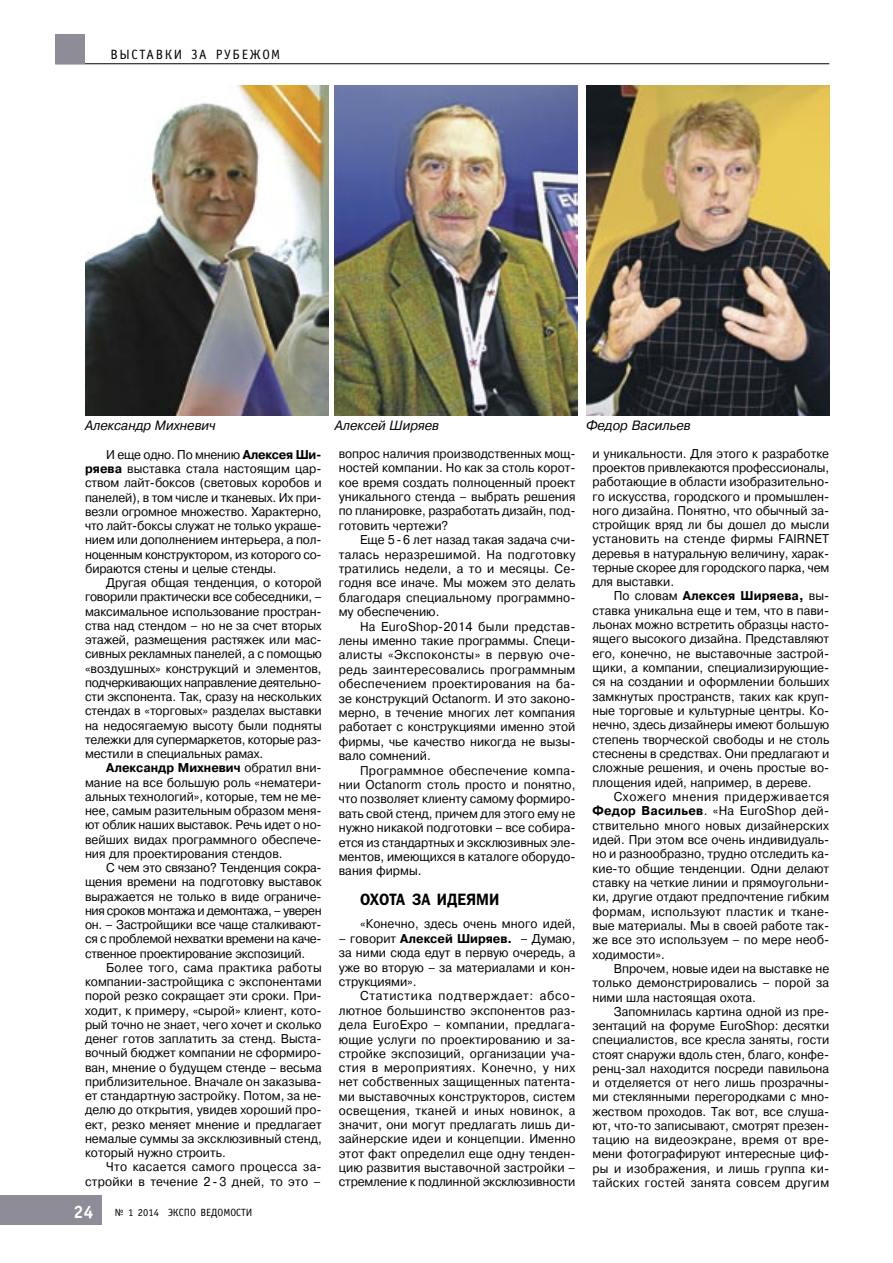
<style>
.page{position:relative;width:893px;height:1263px;background:#fff}
.page>*{position:absolute;margin:0;border:0;box-sizing:border-box;transform-origin:0 0}
.Page_Number{font:700 18px "Officina Sans C";color:#fff}
.Подзагол_Frunklin{font:16.5px "Franklin Gothic Demi C";color:#000;scale:.9 1}
.Основной_текст_PragmC{font:italic 13.5px "Pragmatica C";color:#000;scale:.95 1}
.Рубрика{font:13.5px "Officina Sans C";letter-spacing:.12em;color:#000}
.Основной_текст_PragmC-2{font:12.75px/14.2px "Pragmatica C";color:#000;text-align:justify;scale:.95 1}
.Основной_текст_PragmC-3{font:12.75px/14.2px "Pragmatica C";letter-spacing:.025em;color:#000;text-align:right;scale:.95 1}
.Колонтитул{font:10.5px "Officina Sans C";color:#000}
.s1{font-weight:700}
</style>
<div class="page">
<div style="left:0;top:1195px;width:102px;height:30px;background:#8e8c96"></div>
<hr style="left:55px;top:63px;width:774px;height:1px;background:#000">
<div style="left:55px;top:34px;width:30px;height:30px;background:#8e8c96"></div>
<img style="left:85px;top:85px;width:243px;height:330px">
<img style="left:335px;top:85px;width:242px;height:330px">
<img style="left:586px;top:85px;width:243px;height:330px">
<p class="Рубрика" style="left:111px;top:47px;width:171px">ВЫСТАВКИ ЗА РУБЕЖОМ</p>
<p class="Основной_текст_PragmC" style="left:85px;top:418px;width:139px">Александр Михневич</p>
<p class="Основной_текст_PragmC" style="left:335px;top:418px;width:111px">Алексей Ширяев</p>
<p class="Основной_текст_PragmC" style="left:586px;top:418px;width:112px">Федор Васильев</p>
<p class="Основной_текст_PragmC-2" style="left:85px;top:447px;width:251px;text-indent:21px">И еще одно. По мнению <span class="s1">Алексея Ши&shy;ряева</span> выставка стала настоящим цар&shy;ством лайт-боксов (световых коробов и панелей), в том числе и тканевых. Их при&shy;везли огромное множество. Характерно, что лайт-боксы служат не только украше&shy;нием или дополнением интерьера, а пол&shy;ноценным конструктором, из которого со&shy;бираются стены и целые стенды.</p>
<p class="Основной_текст_PragmC-2" style="left:85px;top:576px;width:251px;text-indent:21px">Другая общая тенденция, о которой говорили практически все собеседники, – максимальное использование простран&shy;ства над стендом – но не за счет вторых этажей, размещения растяжек или мас&shy;сивных рекламных панелей, а с помощью «воздушных» конструкций и элементов, подчеркивающих направление деятельно&shy;сти экспонента. Так, сразу на нескольких стендах в «торговых» разделах выставки на недосягаемую высоту были подняты тележки для супермаркетов, которые раз&shy;местили в специальных рамах.</p>
<p class="Основной_текст_PragmC-2" style="left:85px;top:761px;width:251px;text-indent:21px"><span class="s1">Александр Михневич</span> обратил вни&shy;мание на все большую роль «нематери&shy;альных технологий», которые, тем не ме&shy;нее, самым разительным образом меня&shy;ют облик наших выставок. Речь идет о но&shy;вейших видах программного обеспече&shy;ния для проектирования стендов.</p>
<p class="Основной_текст_PragmC-2" style="left:85px;top:861px;width:251px;text-indent:21px">С чем это связано? Тенденция сокра&shy;щения времени на подготовку выставок выражается не только в виде ограниче&shy;ния сроков монтажа и демонтажа, – уверен он. – Застройщики все чаще сталкивают&shy;ся с проблемой нехватки времени на каче&shy;ственное проектирование экспозиций.</p>
<p class="Основной_текст_PragmC-2" style="left:85px;top:960px;width:251px;text-indent:21px">Более того, сама практика работы компании-застройщика с экспонентами порой резко сокращает эти сроки. При&shy;ходит, к примеру, «сырой» клиент, кото&shy;рый точно не знает, чего хочет и сколько денег готов заплатить за стенд. Выста&shy;вочный бюджет компании не сформиро&shy;ван, мнение о будущем стенде – весьма приблизительное. Вначале он заказыва&shy;ет стандартную застройку. Потом, за не&shy;делю до открытия, увидев хороший про&shy;ект, резко меняет мнение и предлагает немалые суммы за эксклюзивный стенд, который нужно строить.</p>
<p class="Основной_текст_PragmC-3" style="left:85px;top:1160px;width:251px">Что касается самого процесса за&shy;стройки в течение 2 - 3 дней, то это –</p>
<p class="Page_Number" style="left:74px;top:1201px;width:22px">24</p>
<p class="Колонтитул" style="left:115px;top:1207px;width:139px">№ 1 2014 ЭКСПО ВЕДОМОСТИ</p>
<p class="Основной_текст_PragmC-2" style="left:339px;top:446px;width:251px">вопрос наличия производственных мощ&shy;ностей компании. Но как за столь корот&shy;кое время создать полноценный проект уникального стенда – выбрать решения по планировке, разработать дизайн, под&shy;готовить чертежи?</p>
<p class="Основной_текст_PragmC-2" style="left:339px;top:533px;width:251px;text-indent:21px">Еще 5 - 6 лет назад такая задача счи&shy;талась неразрешимой. На подготовку тратились недели, а то и месяцы. Се&shy;годня все иначе. Мы можем это делать благодаря специальному программно&shy;му обеспечению.</p>
<p class="Основной_текст_PragmC-2" style="left:339px;top:619px;width:251px;text-indent:21px">На EuroShop-2014 были представ&shy;лены именно такие программы. Специ&shy;алисты «Экспоконсты» в первую оче&shy;редь заинтересовались программным обеспечением проектирования на ба&shy;зе конструкций Octanorm. И это законо&shy;мерно, в течение многих лет компания работает с конструкциями именно этой фирмы, чье качество никогда не вызы&shy;вало сомнений.</p>
<p class="Основной_текст_PragmC-2" style="left:339px;top:763px;width:251px;text-indent:21px">Программное обеспечение компа&shy;нии Octanorm столь просто и понятно, что позволяет клиенту самому формиро&shy;вать свой стенд, причем для этого ему не нужно никакой подготовки – все собира&shy;ется из стандартных и эксклюзивных эле&shy;ментов, имеющихся в каталоге оборудо&shy;вания фирмы.</p>
<p class="Подзагол_Frunklin" style="left:360px;top:890px;width:156px">ОХОТА ЗА ИДЕЯМИ</p>
<p class="Основной_текст_PragmC-2" style="left:360px;top:917px;width:228px">«Конечно, здесь очень много идей,</p>
<p class="Основной_текст_PragmC-2" style="left:339px;top:931px;width:251px">– говорит <span class="s1">Алексей Ширяев.</span> – Думаю, за ними сюда едут в первую очередь, а уже во вторую – за материалами и кон&shy;струкциями».</p>
<p class="Основной_текст_PragmC-2" style="left:339px;top:989px;width:251px;text-indent:21px">Статистика подтверждает: абсо&shy;лютное большинство экспонентов раз&shy;дела EuroExpo – компании, предлага&shy;ющие услуги по проектированию и за&shy;стройке экспозиций, организации уча&shy;стия в мероприятиях. Конечно, у них нет собственных защищенных патента&shy;ми выставочных конструкторов, систем освещения, тканей и иных новинок, а значит, они могут предлагать лишь ди&shy;зайнерские идеи и концепции. Именно этот факт определил еще одну тенден&shy;цию развития выставочной застройки – стремление к подлинной эксклюзивности</p>
<p class="Основной_текст_PragmC-2" style="left:592px;top:446px;width:251px">и уникальности. Для этого к разработке проектов привлекаются профессионалы, работающие в области изобразительно&shy;го искусства, городского и промышлен&shy;ного дизайна. Понятно, что обычный за&shy;стройщик вряд ли бы дошел до мысли установить на стенде фирмы FAIRNET деревья в натуральную величину, харак&shy;терные скорее для городского парка, чем для выставки.</p>
<p class="Основной_текст_PragmC-2" style="left:592px;top:589px;width:251px;text-indent:21px">По словам <span class="s1">Алексея Ширяева,</span> вы&shy;ставка уникальна еще и тем, что в пави&shy;льонах можно встретить образцы насто&shy;ящего высокого дизайна. Представляют его, конечно, не выставочные застрой&shy;щики, а компании, специализирующие&shy;ся на создании и оформлении больших замкнутых пространств, таких как круп&shy;ные торговые и культурные центры. Ко&shy;нечно, здесь дизайнеры имеют большую степень творческой свободы и не столь стеснены в средствах. Они предлагают и сложные решения, и очень простые во&shy;площения идей, например, в дереве.</p>
<p class="Основной_текст_PragmC-2" style="left:592px;top:790px;width:251px;text-indent:21px">Схожего мнения придерживается <span class="s1">Федор Васильев</span>. «На EuroShop дей&shy;ствительно много новых дизайнерских идей. При этом все очень индивидуаль&shy;но и разнообразно, трудно отследить ка&shy;кие-то общие тенденции. Одни делают ставку на четкие линии и прямоугольни&shy;ки, другие отдают предпочтение гибким формам, используют пластик и ткане&shy;вые материалы. Мы в своей работе так&shy;же все это используем – по мере необ&shy;ходимости».</p>
<p class="Основной_текст_PragmC-2" style="left:592px;top:961px;width:251px;text-indent:21px">Впрочем, новые идеи на выставке не только демонстрировались – порой за ними шла настоящая охота.</p>
<p class="Основной_текст_PragmC-2" style="left:592px;top:1004px;width:251px;text-indent:21px">Запомнилась картина одной из пре&shy;зентаций на форуме EuroShop: десятки специалистов, все кресла заняты, гости стоят снаружи вдоль стен, благо, конфе&shy;ренц-зал находится посреди павильона и отделяется от него лишь прозрачны&shy;ми стеклянными перегородками с мно&shy;жеством проходов. Так вот, все слуша&shy;ют, что-то записывают, смотрят презен&shy;тацию на видеоэкране, время от вре&shy;мени фотографируют интересные циф&shy;ры и изображения, и лишь группа ки&shy;тайских гостей занята совсем другим</p>
</div>
